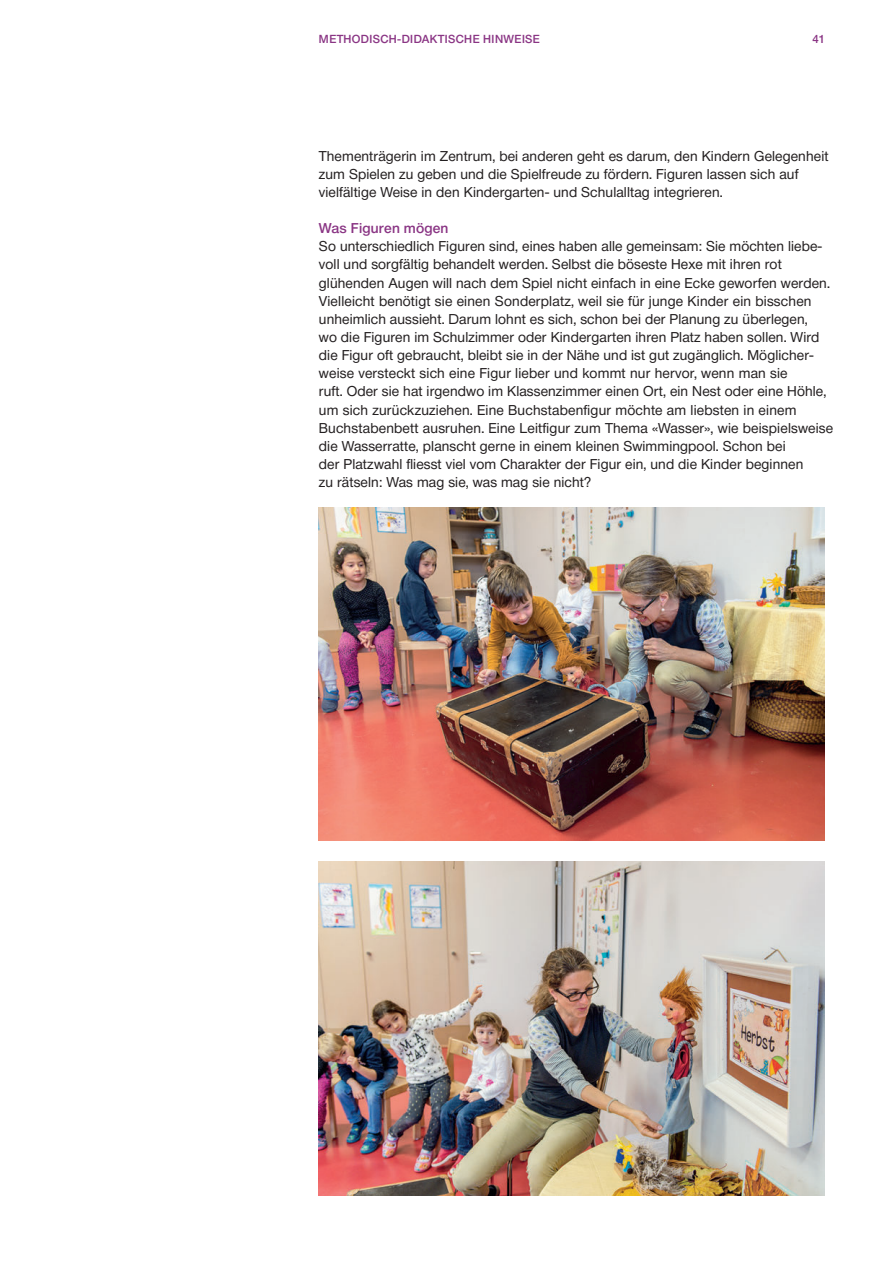
<style>
.page{position:relative;width:893px;height:1263px;background:#fff}
.page>*{position:absolute;margin:0;border:0;box-sizing:border-box;transform-origin:0 0}
.t1{font:14.1px/18.1px "Neue Helvetica BQ";letter-spacing:.01em;color:#231f20}
.t2{font:500 14.1px "Neue Helvetica BQ";letter-spacing:.01em;color:#8a3584}
.t3{font:500 11.55px "Neue Helvetica BQ";letter-spacing:.03em;color:#8a3584}
</style>
<div class="page">
<img style="left:319px;top:861px;width:506px;height:334px">
<img style="left:319px;top:507px;width:506px;height:334px">
<p class="t3" style="left:319px;top:32px;width:222px">METHODISCH-DIDAKTISCHE HINWEISE</p>
<p class="t3" style="left:812px;top:32px;width:14px">41</p>
<p class="t1" style="left:319px;top:146px;width:511px">Thementrägerin im Zentrum, bei anderen geht es darum, den Kindern Gelegenheit zum Spielen zu geben und die Spielfreude zu fördern. Figuren lassen sich auf vielfältige Weise in den Kindergarten- und Schulalltag integrieren.</p>
<p class="t2" style="left:319px;top:219px;width:131px">Was Figuren mögen</p>
<p class="t1" style="left:319px;top:237px;width:516px">So unterschiedlich Figuren sind, eines haben alle gemeinsam: Sie möchten liebe&shy;voll und sorgfältig behandelt werden. Selbst die böseste Hexe mit ihren rot glühenden Augen will nach dem Spiel nicht einfach in eine Ecke geworfen werden.<br>Vielleicht benötigt sie einen Sonderplatz, weil sie für junge Kinder ein bisschen unheimlich aussieht. Darum lohnt es sich, schon bei der Planung zu überlegen,<br>wo die Figuren im Schulzimmer oder Kindergarten ihren Platz haben sollen. Wird die Figur oft gebraucht, bleibt sie in der Nähe und ist gut zugänglich. Möglicher&shy;weise versteckt sich eine Figur lieber und kommt nur hervor, wenn man sie<br>ruft. Oder sie hat irgendwo im Klassenzimmer einen Ort, ein Nest oder eine Höhle, um sich zurückzuziehen. Eine Buchstabenfigur möchte am liebsten in einem Buchstabenbett ausruhen. Eine Leitfigur zum Thema «Wasser», wie beispielsweise die Wasserratte, planscht gerne in einem kleinen Swimmingpool. Schon bei<br>der Platzwahl fliesst viel vom Charakter der Figur ein, und die Kinder beginnen<br>zu rätseln: Was mag sie, was mag sie nicht?</p>
</div>
